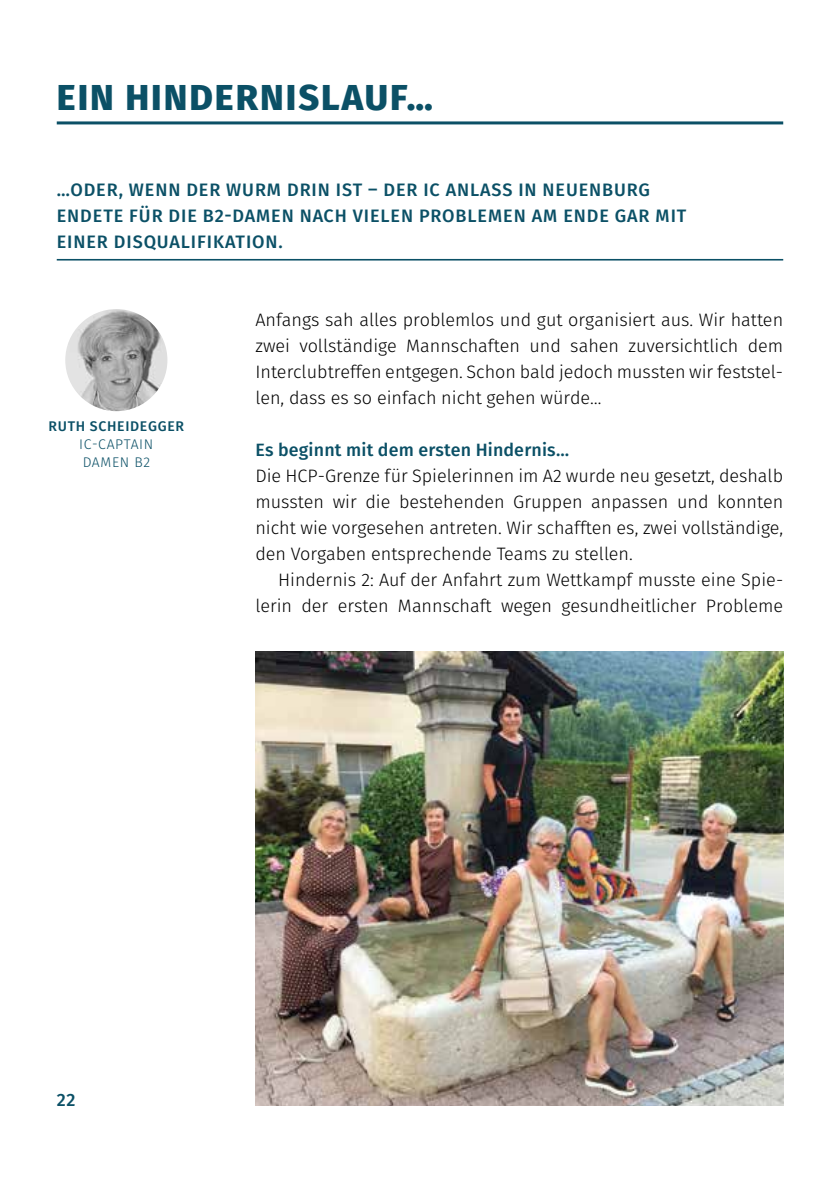
<style>
.page{position:relative;width:840px;height:1191px;background:#fff}
.page>*{position:absolute;margin:0;border:0;box-sizing:border-box;transform-origin:0 0}
.t1{font:800 36px "Fira Sans";letter-spacing:.055em;color:#0b5066}
.t2{font:300 18px/26px "Fira Sans";color:#000;text-align:justify}
.t3{font:500 18px/26px "Fira Sans";letter-spacing:.05em;color:#0b5066}
.t4{font:500 17.8px "Fira Sans";letter-spacing:.01em;color:#0b5066}
.t5{font:300 14px/18px "Fira Sans";letter-spacing:.05em;color:#0b5066}
.t6{font:500 14px "Fira Sans";letter-spacing:.05em;color:#0b5066}
</style>
<div class="page">
<hr style="left:57px;top:259px;width:725px;height:1px;background:#0b5066">
<hr style="left:57px;top:121px;width:725px;height:3px;background:#0b5066">
<img style="left:65px;top:309px;width:102px;height:102px;border-radius:51px">
<img style="left:255px;top:651px;width:527px;height:455px">
<h1 class="t1" style="left:57px;top:72px;width:377px">EIN HINDERNISLAUF…</h1>
<p class="t3" style="left:57px;top:176px;width:631px">…ODER, WENN DER WURM DRIN IST – DER IC ANLASS IN NEUENBURG<br>ENDETE FÜR DIE B2-DAMEN NACH VIELEN PROBLEMEN AM ENDE GAR MIT<br>EINER DISQUALIFIKATION.</p>
<p class="t6" style="left:49px;top:416px;width:137px">RUTH SCHEIDEGGER</p>
<p class="t5" style="left:79px;top:435px;width:75px">IC-CAPTAIN<br>DAMEN B2</p>
<p class="t2" style="left:255px;top:306px;width:529px">Anfangs sah alles problemlos und gut organisiert aus. Wir hatten zwei vollständige Mannschaften und sahen zuversichtlich dem Interclubtreffen entgegen. Schon bald jedoch mussten wir feststel&shy;len, dass es so einfach nicht gehen würde…</p>
<p class="t4" style="left:255px;top:437px;width:315px">Es beginnt mit dem ersten Hindernis…</p>
<p class="t2" style="left:255px;top:462px;width:529px">Die HCP-Grenze für Spielerinnen im A2 wurde neu gesetzt, deshalb mussten wir die bestehenden Gruppen anpassen und konnten nicht wie vorgesehen antreten. Wir schafften es, zwei vollständige, den Vorgaben entsprechende Teams zu stellen.</p>
<p class="t2" style="left:255px;top:566px;width:529px;text-align:right">Hindernis 2: Auf der Anfahrt zum Wettkampf musste eine Spie&shy;lerin der ersten Mannschaft wegen gesundheitlicher Probleme</p>
<p class="t4" style="left:57px;top:1087px;width:20px">22</p>
</div>
